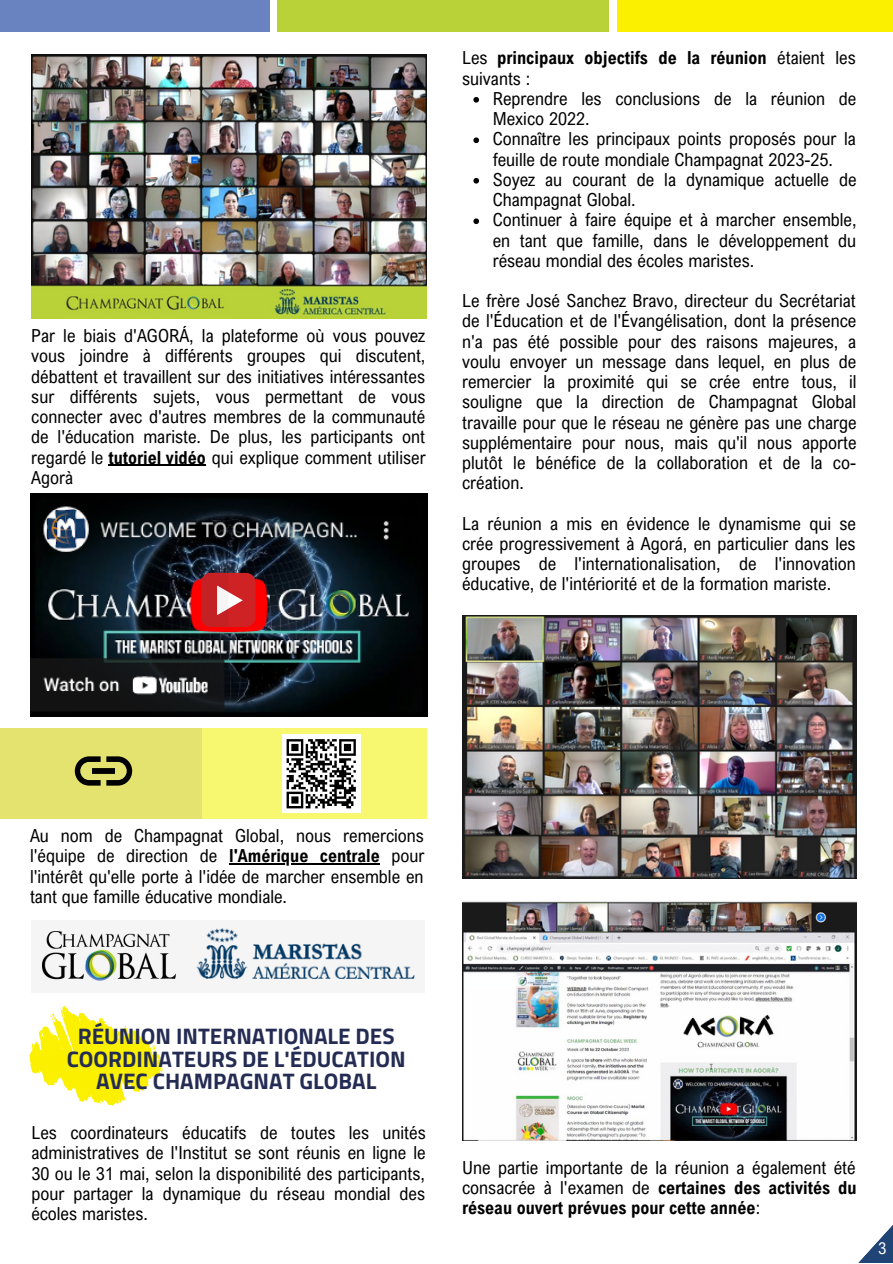
<style>
.page{position:relative;width:893px;height:1264px;background:#fff}
.page>*{position:absolute;margin:0;border:0;box-sizing:border-box;transform-origin:0 0}
.t1{font:700 22.5px/22.5px "Titillium Web";color:#242c54;text-align:center}
.t2{font:18px/20.2px "Arial Nova Cond";color:#000;text-align:justify}
.t3{font:700 18px/20.2px "Arial Nova Cond";color:#000}
.t4{font:16.5px "Arial Nova Cond";color:#fff}
.s1{font-weight:700}
.s2{font-weight:400}
</style>
<div class="page">
<div style="left:0;top:0;width:269px;height:31px;background:#6982c0"></div>
<div style="left:277px;top:0;width:331px;height:31px;background:#b9d237"></div>
<div style="left:616px;top:0;width:276px;height:31px;background:#faf000"></div>
<svg style="left:859px;top:1226px;width:33px;height:36px"></svg>
<img style="left:31px;top:55px;width:395px;height:263px">
<svg style="left:29px;top:1005px;width:134px;height:100px"></svg>
<div style="left:0;top:728px;width:426px;height:91px;background:#f8f770"></div>
<div style="left:0;top:728px;width:201px;height:91px;background:#e4e370"></div>
<img style="left:31px;top:494px;width:396px;height:222px">
<div style="left:201px;top:573px;width:54px;height:54px;background:#cf2224;border-radius:9px"></div>
<svg style="left:201px;top:573px;width:42px;height:54px"></svg>
<svg style="left:75px;top:756px;width:57px;height:29px"></svg>
<div style="left:31px;top:920px;width:393px;height:72px;background:#f5f5f5"></div>
<img style="left:196px;top:928px;width:218px;height:50px">
<img style="left:42px;top:931px;width:133px;height:50px">
<div style="left:282px;top:734px;width:78px;height:79px;background:#fff"></div>
<svg style="left:286px;top:739px;width:70px;height:70px"></svg>
<img style="left:462px;top:615px;width:394px;height:263px">
<img style="left:462px;top:901px;width:394px;height:239px">
<hr style="left:108px;top:464px;width:98px;height:2px;background:#000">
<hr style="left:229px;top:863px;width:151px;height:1px;background:#000">
<svg style="left:473px;top:97px;width:6px;height:6px"></svg>
<svg style="left:473px;top:137px;width:6px;height:6px"></svg>
<svg style="left:473px;top:178px;width:6px;height:5px"></svg>
<svg style="left:473px;top:218px;width:6px;height:6px"></svg>
<p class="t2" style="left:31px;top:325px;width:396px">Par le biais d'AGORÁ, la plateforme où vous pouvez vous joindre à différents groupes qui discutent, débattent et travaillent sur des initiatives intéressantes sur différents sujets, vous permettant de vous connecter avec d'autres membres de la communauté de l'éducation mariste. De plus, les participants ont regardé le <span class="s1">tutoriel vidéo</span> qui explique comment utiliser Agorà</p>
<p class="t3" style="left:462px;top:47px;width:395px"><span class="s2">Les</span> principaux objectifs de la réunion <span class="s2">étaient les suivants :</span></p>
<p class="t2" style="left:492px;top:88px;width:365px">Reprendre les conclusions de la réunion de<br>Mexico 2022.</p>
<p class="t2" style="left:492px;top:128px;width:364px">Connaître les principaux points proposés pour la feuille de route mondiale Champagnat 2023-25.</p>
<p class="t2" style="left:492px;top:169px;width:365px">Soyez au courant de la dynamique actuelle de<br>Champagnat Global.</p>
<p class="t2" style="left:492px;top:209px;width:365px">Continuer à faire équipe et à marcher ensemble, en tant que famille, dans le développement du réseau mondial des écoles maristes.</p>
<p class="t2" style="left:462px;top:290px;width:396px">Le frère José Sanchez Bravo, directeur du Secrétariat de l'Éducation et de l'Évangélisation, dont la présence n'a pas été possible pour des raisons majeures, a voulu envoyer un message dans lequel, en plus de remercier la proximité qui se crée entre tous, il souligne que la direction de Champagnat Global travaille pour que le réseau ne génère pas une charge supplémentaire pour nous, mais qu'il nous apporte plutôt le bénéfice de la collaboration et de la co&shy;création.</p>
<p class="t2" style="left:462px;top:513px;width:395px">La réunion a mis en évidence le dynamisme qui se crée progressivement à Agorá, en particulier dans les groupes de l'internationalisation, de l'innovation éducative, de l'intériorité et de la formation mariste.</p>
<p class="t2" style="left:30px;top:825px;width:396px">Au nom de Champagnat Global, nous remercions l'équipe de direction de <span class="s1">l'Amérique centrale</span> pour l'intérêt qu'elle porte à l'idée de marcher ensemble en tant que famille éducative mondiale.</p>
<p class="t1" style="left:67px;top:1024px;width:340px">RÉUNION INTERNATIONALE DES<br>COORDINATEURS DE L'ÉDUCATION<br>AVEC CHAMPAGNAT GLOBAL</p>
<p class="t2" style="left:31px;top:1122px;width:396px">Les coordinateurs éducatifs de toutes les unités administratives de l'Institut se sont réunis en ligne le 30 ou le 31 mai, selon la disponibilité des participants, pour partager la dynamique du réseau mondial des écoles maristes.</p>
<p class="t2" style="left:462px;top:1156px;width:396px">Une partie importante de la réunion a également été consacrée à l'examen de <span class="s1">certaines des activités du réseau ouvert prévues pour cette année</span>:</p>
<p class="t4" style="left:878px;top:1238px;width:10px">3</p>
</div>
